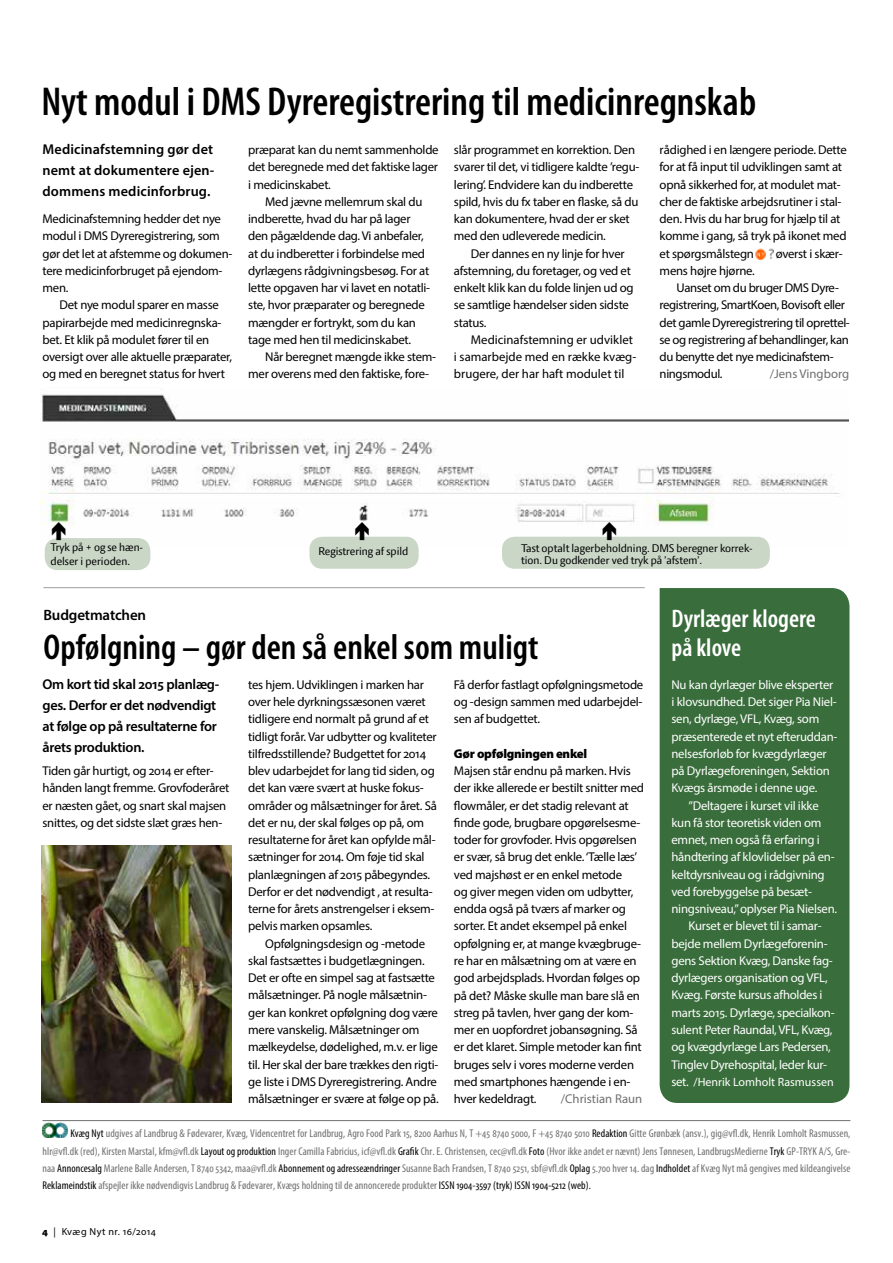
<style>
.page{position:relative;width:893px;height:1263px;background:#fff}
.page>*{position:absolute;margin:0;border:0;box-sizing:border-box;transform-origin:0 0}
.t1{font:600 condensed 40.5px "Myriad Pro";color:#000}
.t2{font:600 condensed 36px "Myriad Pro";color:#000}
.t3{font:600 condensed 25.5px/28.5px "Myriad Pro";color:#fff}
.t4{font:600 15px "Myriad Pro";letter-spacing:-.01em;color:#000}
.t5{font:600 14.25px/21px "Myriad Pro";letter-spacing:-.02em;color:#000;text-align:justify}
.t6{font:12.75px/17.2px "Myriad Pro";letter-spacing:-.02em;color:#000}
.t7{font:12.75px/17.2px "Myriad Pro";letter-spacing:-.02em;color:#fff}
.t8{font:12.75px/17.2px "Myriad Pro";color:#000}
.t9{font:12.75px "Myriad Pro";color:#706f6f}
.t10{font:900 12.75px "Myriad Pro";letter-spacing:-.02em;color:#000}
.t11{font:12px/13.5px "LF Press Sans";color:#000}
.t12{font:12px "Myriad Pro";color:#fff}
.t13{font:condensed 11.25px/17.2px "Myriad Pro";letter-spacing:.005em;color:#706f6f;text-align:justify}
.t14{font:10.2px "Myriad Pro";letter-spacing:.04em;color:#000}
.s1{font-size:12.75px}
.s2{color:#000}
.s3{font-weight:900}
</style>
<div class="page">
<img style="left:43px;top:1123px;width:25px;height:14px">
<hr style="left:43px;top:1120px;width:807px;height:1px;background:#706f6f">
<img style="left:40px;top:394px;width:808px;height:153px">
<hr style="left:43px;top:587px;width:602px;height:1px;background:#9d9d9c">
<div style="left:660px;top:588px;width:189px;height:515px;background:#396d3b"></div>
<div style="left:45px;top:538px;width:105px;height:32px;background:#cad7c7;border-radius:13px"></div>
<div style="left:309px;top:537px;width:110px;height:32px;background:#cad7c7;border-radius:13px"></div>
<div style="left:502px;top:537px;width:268px;height:32px;background:#cad7c7;border-radius:13px"></div>
<img style="left:42px;top:845px;width:189px;height:258px">
<img style="left:755px;top:248px;width:19px;height:12px">
<svg style="left:52px;top:522px;width:14px;height:17px"></svg>
<svg style="left:355px;top:522px;width:14px;height:15px"></svg>
<svg style="left:603px;top:522px;width:13px;height:15px"></svg>
<h1 class="t1" style="left:42px;top:80px;width:716px">Nyt modul i DMS Dyreregistrering til medicinregnskab</h1>
<p class="t6" style="left:454px;top:141px;width:187px">slår programmet en korrektion. Den svarer til det, vi tidligere kaldte ’regu&shy;lering’. Endvidere kan du indberette spild, hvis du fx taber en flaske, så du kan dokumentere, hvad der er sket med den udleverede medicin.</p>
<p class="t6" style="left:454px;top:245px;width:181px;text-indent:17px">Der dannes en ny linje for hver afstemning, du foretager, og ved et enkelt klik kan du folde linjen ud og se samtlige hændelser siden sidste status.</p>
<p class="t8" style="left:454px;top:331px;width:184px;text-indent:17px">Medicinafstemning er udviklet i samarbejde med en række kvæg&shy;brugere, der har haft modulet til</p>
<p class="t5" style="left:43px;top:138px;width:173px">Medicinafstemning gør det nemt at dokumentere ejen&shy;dommens medicinforbrug.</p>
<p class="t6" style="left:43px;top:210px;width:191px">Medicinafstemning hedder det nye modul i DMS Dyreregistrering, som gør det let at afstemme og dokumen&shy;tere medicinforbruget på ejendom&shy;men.</p>
<p class="t6" style="left:43px;top:296px;width:191px;text-indent:17px">Det nye modul sparer en masse papirarbejde med medicinregnska&shy;bet. Et klik på modulet fører til en oversigt over alle aktuelle præparater, og med en beregnet status for hvert</p>
<p class="t6" style="left:660px;top:141px;width:189px">rådighed i en længere periode. Dette for at få input til udviklingen samt at opnå sikkerhed for, at modulet mat&shy;cher de faktiske arbejdsrutiner i stal&shy;den. Hvis du har brug for hjælp til at komme i gang, så tryk på ikonet med et spørgsmålstegn</p>
<p class="t6" style="left:248px;top:141px;width:192px;text-align:justify">præparat kan du nemt sammenholde det beregnede med det faktiske lager i medicinskabet.</p>
<p class="t6" style="left:248px;top:193px;width:183px;text-indent:17px">Med jævne mellemrum skal du indberette, hvad du har på lager den pågældende dag. Vi anbefaler, at du indberetter i forbindelse med dyrlægens rådgivningsbesøg. For at lette opgaven har vi lavet en notatli&shy;ste, hvor præparater og beregnede mængder er fortrykt, som du kan tage med hen til medicinskabet.</p>
<p class="t6" style="left:248px;top:348px;width:189px;text-indent:17px">Når beregnet mængde ikke stem&shy;mer overens med den faktiske, fore-</p>
<p class="t6" style="left:776px;top:245px;width:68px">øverst i skær-</p>
<p class="t6" style="left:660px;top:262px;width:97px">mens højre hjørne.</p>
<p class="t6" style="left:677px;top:279px;width:164px">Uanset om du bruger DMS Dyre-</p>
<p class="t6" style="left:660px;top:296px;width:187px">registrering, SmartKoen, Bovisoft eller</p>
<p class="t6" style="left:660px;top:314px;width:192px">det gamle Dyreregistrering til oprettel-</p>
<p class="t6" style="left:660px;top:331px;width:191px">se og registrering af behandlinger, kan</p>
<p class="t6" style="left:660px;top:348px;width:175px">du benytte det nye medicinafstem-</p>
<p class="t6" style="left:660px;top:365px;width:64px">ningsmodul.</p>
<p class="t9" style="left:770px;top:366px;width:81px">/Jens Vingborg</p>
<p class="t11" style="left:51px;top:540px;width:94px">Tryk på + og se hæn&shy;delser i perioden.</p>
<p class="t11" style="left:521px;top:542px;width:233px;line-height:12px">Tast optalt lagerbeholdning. DMS beregner korrek&shy;tion. Du godkender ved tryk på ’afstem’.</p>
<p class="t11" style="left:318px;top:544px;width:91px">Registrering af spild</p>
<p class="t4" style="left:43px;top:605px;width:104px">Budgetmatchen</p>
<h2 class="t2" style="left:43px;top:627px;width:496px">Opfølgning – gør den så enkel som muligt</h2>
<p class="t5" style="left:43px;top:673px;width:178px;text-align:left">Om kort tid skal 2015 planlæg&shy;ges. Derfor er det nødvendigt at følge op på resultaterne for årets produktion.</p>
<p class="t6" style="left:43px;top:762px;width:188px">Tiden går hurtigt, og 2014 er efter&shy;hånden langt fremme. Grovfoderåret er næsten gået, og snart skal majsen snittes, og det sidste slæt græs hen-</p>
<p class="t6" style="left:248px;top:676px;width:190px">tes hjem. Udviklingen i marken har over hele dyrkningssæsonen været tidligere end normalt på grund af et tidligt forår. Var udbytter og kvaliteter tilfredsstillende? Budgettet for 2014 blev udarbejdet for lang tid siden, og det kan være svært at huske fokus&shy;områder og målsætninger for året. Så det er nu, der skal følges op på, om resultaterne for året kan opfylde mål&shy;sætninger for 2014. Om føje tid skal planlægningen af 2015 påbegyndes.<br>Derfor er det nødvendigt , at resulta&shy;terne for årets anstrengelser i eksem&shy;pelvis marken opsamles.</p>
<p class="t6" style="left:248px;top:935px;width:192px;text-indent:17px">Opfølgningsdesign og -metode skal fastsættes i budgetlægningen.<br>Det er ofte en simpel sag at fastsætte målsætninger. På nogle målsætnin&shy;ger kan konkret opfølgning dog være mere vanskelig. Målsætninger om mælkeydelse, dødelighed, m.v. er lige til. Her skal der bare trækkes den rigti&shy;ge liste i DMS Dyreregistrering. Andre målsætninger er svære at følge op på.</p>
<p class="t6" style="left:454px;top:676px;width:191px;text-align:justify">Få derfor fastlagt opfølgningsmetode og -design sammen med udarbejdel&shy;sen af budgettet.</p>
<p class="t10" style="left:454px;top:746px;width:135px">Gør opfølgningen enkel</p>
<p class="t6" style="left:454px;top:762px;width:192px">Majsen står endnu på marken. Hvis der ikke allerede er bestilt snitter med flowmåler, er det stadig relevant at finde gode, brugbare opgørelsesme&shy;toder for grovfoder. Hvis opgørelsen er svær, så brug det enkle. ‘Tælle læs’ ved majshøst er en enkel metode<br>og giver megen viden om udbytter, endda også på tværs af marker og sorter. Et andet eksempel på enkel opfølgning er, at mange kvægbruge&shy;re har en målsætning om at være en god arbejdsplads. Hvordan følges op på det? Måske skulle man bare slå en streg på tavlen, hver gang der kom&shy;mer en uopfordret jobansøgning. Så er det klaret. Simple metoder kan fint bruges selv i vores moderne verden med smartphones hængende i en&shy;hver kedeldragt.</p>
<p class="t9" style="left:561px;top:1091px;width:83px">/Christian Raun</p>
<h3 class="t3" style="left:671px;top:605px;width:146px">Dyrlæger klogere på klove</h3>
<p class="t7" style="left:671px;top:676px;width:167px">Nu kan dyrlæger blive eksperter i klovsundhed. Det siger Pia Niel&shy;sen, dyrlæge, VFL, Kvæg, som præsenterede et nyt efteruddan&shy;nelsesforløb for kvægdyrlæger på Dyrlægeforeningen, Sektion<br>Kvægs årsmøde i denne uge.</p>
<p class="t7" style="left:688px;top:797px;width:132px">”Deltagere i kurset vil ikke</p>
<p class="t7" style="left:671px;top:814px;width:152px">kun få stor teoretisk viden om</p>
<p class="t7" style="left:671px;top:831px;width:150px">emnet, men også få erfaring i</p>
<p class="t7" style="left:671px;top:848px;width:165px">håndtering af klovlidelser på en-</p>
<p class="t7" style="left:671px;top:866px;width:155px">keltdyrsniveau og i rådgivning</p>
<p class="t7" style="left:671px;top:883px;width:142px">ved forebyggelse på besæt-</p>
<p class="t7" style="left:671px;top:900px;width:167px">ningsniveau,” oplyser Pia Nielsen.</p>
<p class="t7" style="left:688px;top:917px;width:135px">Kurset er blevet til i samar-</p>
<p class="t7" style="left:671px;top:935px;width:158px">bejde mellem Dyrlægeforenin-</p>
<p class="t7" style="left:671px;top:952px;width:163px">gens Sektion Kvæg, Danske fag-</p>
<p class="t7" style="left:671px;top:969px;width:158px">dyrlægers organisation og VFL,</p>
<p class="t7" style="left:671px;top:986px;width:153px">Kvæg. Første kursus afholdes i</p>
<p class="t7" style="left:671px;top:1004px;width:165px">marts 2015. Dyrlæge, specialkon-</p>
<p class="t7" style="left:671px;top:1021px;width:163px">sulent Peter Raundal, VFL, Kvæg,</p>
<p class="t7" style="left:671px;top:1038px;width:161px">og kvægdyrlæge Lars Pedersen,</p>
<p class="t7" style="left:671px;top:1055px;width:157px">Tinglev Dyrehospital, leder kur-</p>
<p class="t12" style="left:671px;top:1074px;width:164px"><span class="s1">set.</span> /Henrik Lomholt Rasmussen</p>
<p class="t13" style="left:43px;top:1125px;width:809px;text-indent:28px"><span class="s2">Kvæg Nyt</span> udgives af Landbrug &amp; Fødevarer, Kvæg, Videncentret for Landbrug, Agro Food Park 15, 8200 Aarhus N, T +45 8740 5000, F +45 8740 5010 <span class="s2">Redaktion</span> Gitte Grønbæk (ansv.), gig@vfl.dk, Henrik Lomholt Rasmussen, hlr@vfl.dk (red), Kirsten Marstal, kfm@vfl.dk <span class="s2">Layout og produktion</span> Inger Camilla Fabricius, icf@vfl.dk <span class="s2">Grafik</span> Chr. E. Christensen, cec@vfl.dk <span class="s2">Foto</span> (Hvor ikke andet er nævnt) Jens Tønnesen, LandbrugsMedierne <span class="s2">Tryk</span> GP-TRYK A/S, Gre&shy;naa <span class="s2">Annoncesalg</span> Marlene Balle Andersen, T 8740 5342, maa@vfl.dk <span class="s2">Abonnement og adresseændringer</span> Susanne Bach Frandsen, T 8740 5251, sbf@vfl.dk <span class="s2">Oplag</span> 5.700 hver 14. dag <span class="s2">Indholdet</span> af Kvæg Nyt må gengives med kildeangivelse <span class="s2">Reklameindstik</span> afspejler ikke nødvendigvis Landbrug &amp; Fødevarer, Kvægs holdning til de annoncerede produkter <span class="s2">ISSN 1904-3597 (tryk) ISSN 1904-5212 (web).</span></p>
<p class="t14" style="left:42px;top:1225px;width:116px"><span class="s3">4</span> | Kvæg Nyt nr. 16/2014</p>
</div>
